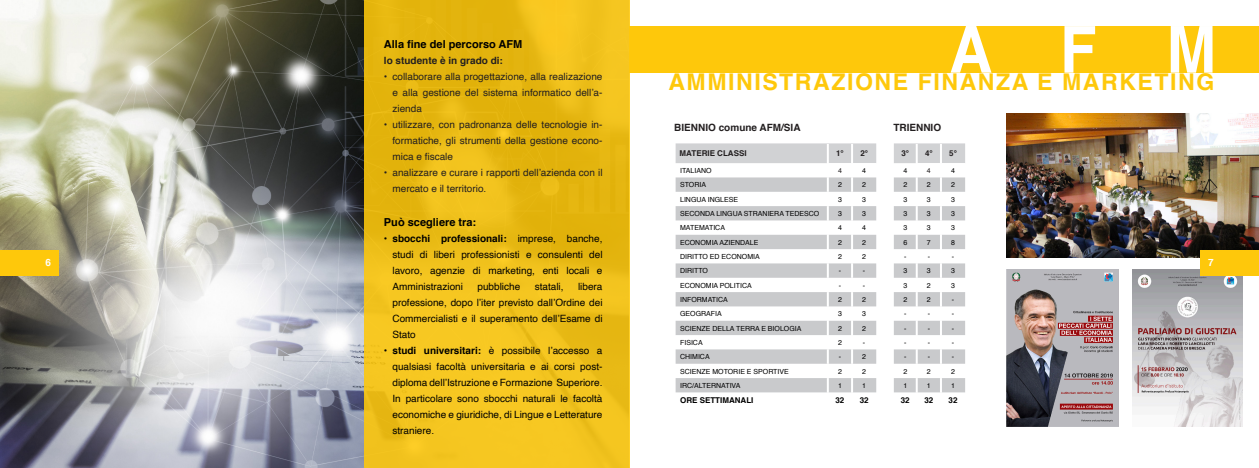
<style>
.page{position:relative;width:1259px;height:468px;background:#fff}
.page>*{position:absolute;margin:0;border:0;box-sizing:border-box;transform-origin:0 0}
.t1{font:700 64.8px "Helvetica";color:#fff;scale:.93 1}
.t2{font:700 23px "Helvetica";letter-spacing:.07em;color:#fec80b}
.t3{font:700 11px "Helvetica";color:#000}
.t4{font:10px/16px "Helvetica";color:#000;text-align:justify}
.t5{font:10px/16px "Helvetica";color:#231f20;text-align:justify}
.t6{font:700 10px "Helvetica";color:#231f20}
.t7{font:700 10px "Helvetica";color:#fff}
.t8{font:700 8px "Helvetica";color:#000001}
.t9{font:700 8px "Helvetica";color:#231f20}
.t10{font:7px "Helvetica";color:#000001}
.t11{font:7px "Helvetica";color:#000}
.t12{font:7px "Helvetica";color:#231f20}
.s1{font-weight:700}
</style>
<div class="page">
<img style="left:0;top:0;width:364px;height:468px">
<svg style="left:364px;top:0;width:265px;height:468px;background:#ecbd17"></svg>
<div style="left:629px;top:26px;width:630px;height:47px;background:#fec80b"></div>
<img style="left:1006px;top:113px;width:253px;height:144px">
<img style="left:1006px;top:269px;width:112px;height:157px">
<svg style="left:675px;top:143px;width:201px;height:250px"></svg>
<svg style="left:894px;top:143px;width:71px;height:250px"></svg>
<img style="left:1132px;top:269px;width:110px;height:157px">
<div style="left:1200px;top:250px;width:59px;height:26px;background:#fec80b"></div>
<div style="left:0;top:250px;width:59px;height:26px;background:#fec80b"></div>
<p class="t1" style="left:949px;top:-2px;width:289px">A F M</p>
<p class="t3" style="left:384px;top:35px;width:140px">Alla fine del percorso AFM</p>
<p class="t6" style="left:384px;top:52px;width:120px">lo studente è in grado di:</p>
<p class="t5" style="left:392px;top:69px;width:212px;text-indent:-9px">• collaborare alla progettazione, alla realizazione e alla gestione del sistema informatico dell’a&shy;zienda</p>
<p class="t5" style="left:392px;top:117px;width:212px;text-indent:-9px">• utilizzare, con padronanza delle tecnologie in&shy;formatiche, gli strumenti della gestione econo&shy;mica e fiscale</p>
<p class="t5" style="left:392px;top:165px;width:212px;text-indent:-9px">• analizzare e curare i rapporti dell’azienda con il mercato e il territorio.</p>
<p class="t3" style="left:384px;top:213px;width:94px">Può scegliere tra:</p>
<p class="t4" style="left:392px;top:231px;width:212px;text-indent:-9px"><span class="s1">• sbocchi professionali:</span> imprese, banche, studi di liberi professionisti e consulenti del lavoro, agenzie di marketing, enti locali e Amministrazioni</p>
<p class="t2" style="left:668px;top:63px;width:547px">AMMINISTRAZIONE FINANZA E MARKETING</p>
<p class="t6" style="left:674px;top:119px;width:128px">BIENNIO comune AFM/SIA</p>
<p class="t6" style="left:893px;top:119px;width:49px">TRIENNIO</p>
<p class="t9" style="left:679px;top:147px;width:68px">MATERIE CLASSI</p>
<p class="t9" style="left:836px;top:147px;width:9px">1°</p>
<p class="t9" style="left:860px;top:147px;width:9px">2°</p>
<p class="t11" style="left:680px;top:165px;width:33px">ITALIANO</p>
<p class="t12" style="left:838px;top:165px;width:5px">4</p>
<p class="t11" style="left:862px;top:165px;width:5px">4</p>
<p class="t11" style="left:680px;top:179px;width:27px">STORIA</p>
<p class="t10" style="left:838px;top:179px;width:5px">2</p>
<p class="t10" style="left:862px;top:179px;width:5px">2</p>
<p class="t10" style="left:680px;top:194px;width:59px">LINGUA INGLESE</p>
<p class="t10" style="left:838px;top:194px;width:5px">3</p>
<p class="t10" style="left:862px;top:194px;width:5px">3</p>
<p class="t10" style="left:680px;top:208px;width:141px">SECONDA LINGUA STRANIERA TEDESCO</p>
<p class="t10" style="left:838px;top:208px;width:5px">3</p>
<p class="t10" style="left:862px;top:208px;width:5px">3</p>
<p class="t10" style="left:680px;top:222px;width:46px">MATEMATICA</p>
<p class="t10" style="left:838px;top:222px;width:5px">4</p>
<p class="t10" style="left:862px;top:222px;width:5px">4</p>
<p class="t10" style="left:680px;top:237px;width:80px">ECONOMIA AZIENDALE</p>
<p class="t10" style="left:838px;top:237px;width:5px">2</p>
<p class="t10" style="left:862px;top:237px;width:5px">2</p>
<p class="t10" style="left:680px;top:251px;width:81px">DIRITTO ED ECONOMIA</p>
<p class="t10" style="left:838px;top:251px;width:5px">2</p>
<p class="t10" style="left:862px;top:251px;width:5px">2</p>
<p class="t10" style="left:680px;top:265px;width:29px">DIRITTO</p>
<p class="t10" style="left:839px;top:265px;width:4px">-</p>
<p class="t10" style="left:863px;top:265px;width:4px">-</p>
<p class="t10" style="left:680px;top:280px;width:73px">ECONOMIA POLITICA</p>
<p class="t10" style="left:839px;top:280px;width:4px">-</p>
<p class="t10" style="left:863px;top:280px;width:4px">-</p>
<p class="t10" style="left:680px;top:294px;width:49px">INFORMATICA</p>
<p class="t10" style="left:838px;top:294px;width:5px">2</p>
<p class="t10" style="left:862px;top:294px;width:5px">2</p>
<p class="t10" style="left:680px;top:308px;width:43px">GEOGRAFIA</p>
<p class="t10" style="left:838px;top:308px;width:5px">3</p>
<p class="t10" style="left:862px;top:308px;width:5px">3</p>
<p class="t10" style="left:680px;top:323px;width:123px">SCIENZE DELLA TERRA E BIOLOGIA</p>
<p class="t10" style="left:838px;top:323px;width:5px">2</p>
<p class="t10" style="left:862px;top:323px;width:5px">2</p>
<p class="t10" style="left:680px;top:337px;width:24px">FISICA</p>
<p class="t10" style="left:838px;top:337px;width:5px">2</p>
<p class="t10" style="left:863px;top:337px;width:4px">-</p>
<p class="t10" style="left:680px;top:351px;width:31px">CHIMICA</p>
<p class="t10" style="left:839px;top:351px;width:4px">-</p>
<p class="t10" style="left:862px;top:351px;width:5px">2</p>
<p class="t10" style="left:680px;top:365px;width:110px">SCIENZE MOTORIE E SPORTIVE</p>
<p class="t10" style="left:838px;top:365px;width:5px">2</p>
<p class="t10" style="left:862px;top:365px;width:5px">2</p>
<p class="t10" style="left:680px;top:380px;width:62px">IRC/ALTERNATIVA</p>
<p class="t10" style="left:838px;top:380px;width:5px">1</p>
<p class="t10" style="left:862px;top:380px;width:5px">1</p>
<p class="t8" style="left:680px;top:393px;width:75px">ORE SETTIMANALI</p>
<p class="t8" style="left:835px;top:393px;width:10px">32</p>
<p class="t8" style="left:859px;top:393px;width:10px">32</p>
<p class="t9" style="left:901px;top:147px;width:9px">3°</p>
<p class="t9" style="left:925px;top:147px;width:9px">4°</p>
<p class="t9" style="left:949px;top:147px;width:9px">5°</p>
<p class="t11" style="left:903px;top:165px;width:5px">4</p>
<p class="t12" style="left:927px;top:165px;width:5px">4</p>
<p class="t11" style="left:951px;top:165px;width:5px">4</p>
<p class="t11" style="left:903px;top:179px;width:5px">2</p>
<p class="t10" style="left:927px;top:179px;width:5px">2</p>
<p class="t10" style="left:951px;top:179px;width:5px">2</p>
<p class="t10" style="left:903px;top:194px;width:5px">3</p>
<p class="t10" style="left:927px;top:194px;width:5px">3</p>
<p class="t10" style="left:951px;top:194px;width:5px">3</p>
<p class="t10" style="left:903px;top:208px;width:5px">3</p>
<p class="t10" style="left:927px;top:208px;width:5px">3</p>
<p class="t10" style="left:951px;top:208px;width:5px">3</p>
<p class="t10" style="left:903px;top:222px;width:5px">3</p>
<p class="t10" style="left:927px;top:222px;width:5px">3</p>
<p class="t10" style="left:951px;top:222px;width:5px">3</p>
<p class="t10" style="left:903px;top:237px;width:5px">6</p>
<p class="t10" style="left:927px;top:237px;width:5px">7</p>
<p class="t10" style="left:951px;top:237px;width:5px">8</p>
<p class="t10" style="left:904px;top:251px;width:4px">-</p>
<p class="t10" style="left:927px;top:251px;width:4px">-</p>
<p class="t10" style="left:952px;top:251px;width:4px">-</p>
<p class="t10" style="left:903px;top:265px;width:5px">3</p>
<p class="t10" style="left:927px;top:265px;width:5px">3</p>
<p class="t10" style="left:951px;top:265px;width:5px">3</p>
<p class="t10" style="left:903px;top:280px;width:5px">3</p>
<p class="t10" style="left:927px;top:280px;width:5px">2</p>
<p class="t10" style="left:951px;top:280px;width:5px">3</p>
<p class="t10" style="left:903px;top:294px;width:5px">2</p>
<p class="t10" style="left:927px;top:294px;width:5px">2</p>
<p class="t10" style="left:952px;top:294px;width:4px">-</p>
<p class="t10" style="left:904px;top:308px;width:4px">-</p>
<p class="t10" style="left:927px;top:308px;width:4px">-</p>
<p class="t10" style="left:952px;top:308px;width:4px">-</p>
<p class="t10" style="left:904px;top:323px;width:4px">-</p>
<p class="t10" style="left:927px;top:323px;width:4px">-</p>
<p class="t10" style="left:952px;top:323px;width:4px">-</p>
<p class="t10" style="left:904px;top:337px;width:4px">-</p>
<p class="t10" style="left:927px;top:337px;width:4px">-</p>
<p class="t10" style="left:952px;top:337px;width:4px">-</p>
<p class="t10" style="left:904px;top:351px;width:4px">-</p>
<p class="t10" style="left:927px;top:351px;width:4px">-</p>
<p class="t10" style="left:952px;top:351px;width:4px">-</p>
<p class="t10" style="left:903px;top:365px;width:5px">2</p>
<p class="t10" style="left:927px;top:365px;width:5px">2</p>
<p class="t10" style="left:951px;top:365px;width:5px">2</p>
<p class="t10" style="left:903px;top:380px;width:5px">1</p>
<p class="t10" style="left:927px;top:380px;width:5px">1</p>
<p class="t10" style="left:951px;top:380px;width:5px">1</p>
<p class="t8" style="left:901px;top:393px;width:10px">32</p>
<p class="t8" style="left:924px;top:393px;width:10px">32</p>
<p class="t8" style="left:948px;top:393px;width:10px">32</p>
<p class="t7" style="left:45px;top:255px;width:7px">6</p>
<p class="t7" style="left:1208px;top:255px;width:7px">7</p>
<p class="t4" style="left:392px;top:279px;width:212px;text-indent:186px">libera professione, dopo l’iter previsto dall’Ordine dei Commercialisti e il superamento dell’Esame di Stato</p>
<p class="t4" style="left:392px;top:343px;width:212px;text-indent:-9px"><span class="s1">• studi universitari:</span> è possibile l’accesso a qualsiasi facoltà universitaria e ai corsi post&shy;diploma dell’Istruzione e Formazione Superiore.<br>In particolare sono sbocchi naturali le facoltà economiche e giuridiche, di Lingue e Letterature straniere.</p>
<p class="t4" style="left:477px;top:279px;width:44px">pubbliche</p>
<p class="t4" style="left:535px;top:279px;width:30px">statali,</p>
</div>
